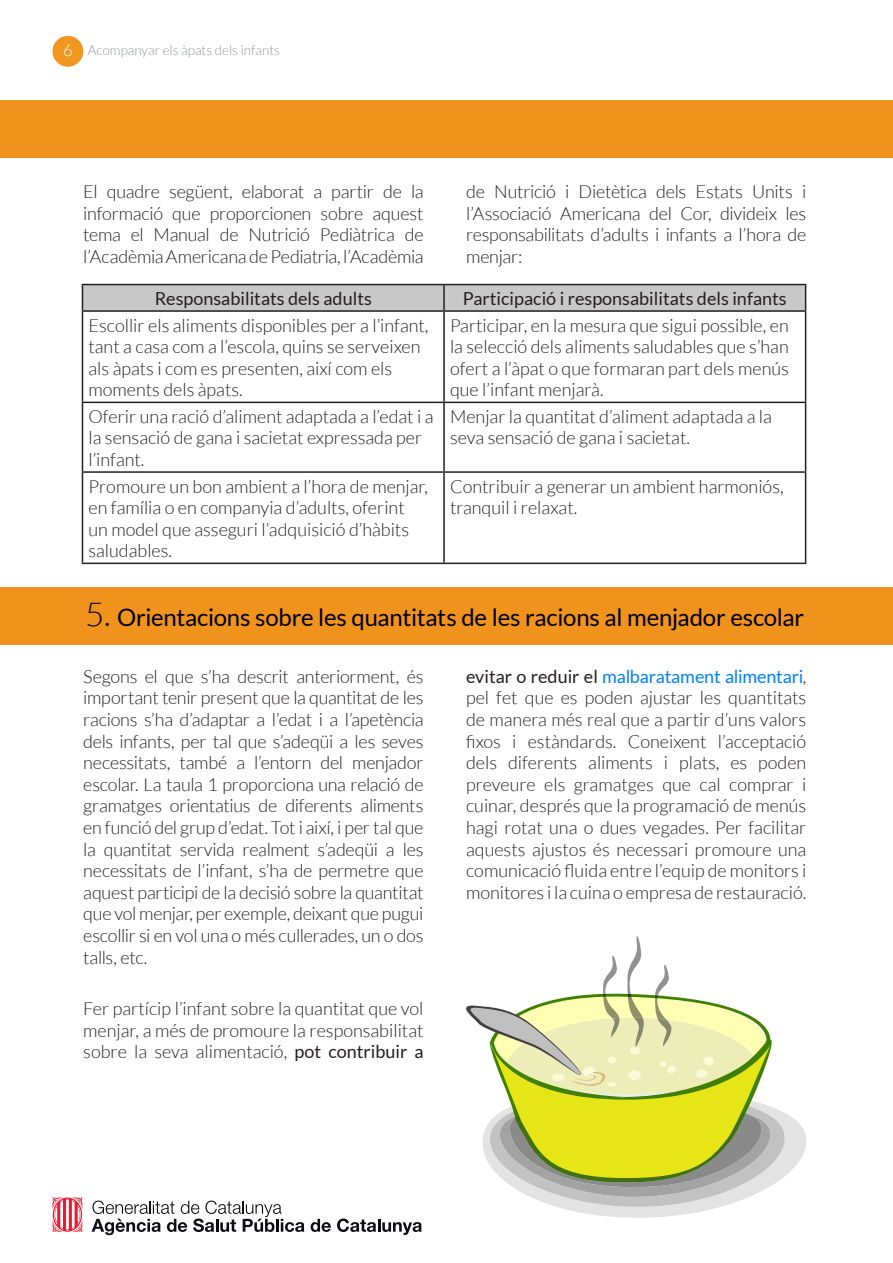
<style>
.page{position:relative;width:893px;height:1263px;background:#fff}
.page>*{position:absolute;margin:0;border:0;box-sizing:border-box;transform-origin:0 0}
.t1{font:24px "Lato";letter-spacing:-.01em;color:#000}
.t2{font:300 18px/21.6px "Lato";color:#231f20;text-align:justify}
.t3{font:18px "Lato";color:#231f20}
.t4{font:300 13.5px "Lato";color:#939598}
.s1{font-size:16.5px;color:#fff}
.s2{font-weight:300;font-size:33px}
.s3{font-weight:400}
.s4{font-weight:400;color:#0080ff}
</style>
<div class="page">
<div style="left:52px;top:36px;width:31px;height:31px;background:#f1961f;border-radius:50%"></div>
<svg style="left:92px;top:1200px;width:212px;height:35px"></svg>
<svg style="left:311px;top:1219px;width:20px;height:13px"></svg>
<svg style="left:337px;top:1218px;width:85px;height:17px"></svg>
<svg style="left:52px;top:1197px;width:30px;height:35px"></svg>
<div style="left:0;top:100px;width:893px;height:58px;background:#f0931d"></div>
<div style="left:0;top:587px;width:893px;height:57px;background:#f0931d"></div>
<hr style="left:82px;top:284px;width:362px;height:1px;background:#231f20">
<hr style="left:444px;top:284px;width:362px;height:1px;background:#231f20">
<div style="left:82px;top:285px;width:724px;height:25px;background:#c8c8c8"></div>
<hr style="left:82px;top:310px;width:362px;height:2px;background:#231f20">
<hr style="left:82px;top:312px;width:1px;height:90px;background:#231f20">
<hr style="left:444px;top:310px;width:362px;height:2px;background:#231f20">
<hr style="left:443px;top:312px;width:2px;height:90px;background:#231f20">
<hr style="left:805px;top:312px;width:1px;height:90px;background:#231f20">
<hr style="left:82px;top:402px;width:362px;height:1px;background:#231f20">
<hr style="left:82px;top:403px;width:1px;height:68px;background:#231f20">
<hr style="left:444px;top:402px;width:362px;height:1px;background:#231f20">
<hr style="left:443px;top:403px;width:2px;height:68px;background:#231f20">
<hr style="left:805px;top:403px;width:1px;height:68px;background:#231f20">
<hr style="left:82px;top:471px;width:362px;height:2px;background:#231f20">
<hr style="left:82px;top:473px;width:1px;height:90px;background:#231f20">
<hr style="left:444px;top:471px;width:362px;height:2px;background:#231f20">
<hr style="left:443px;top:473px;width:2px;height:90px;background:#231f20">
<hr style="left:805px;top:473px;width:1px;height:90px;background:#231f20">
<hr style="left:82px;top:563px;width:362px;height:1px;background:#231f20">
<hr style="left:444px;top:563px;width:362px;height:1px;background:#231f20">
<svg style="left:466px;top:936px;width:340px;height:282px"></svg>
<p class="t4" style="left:63px;top:43px;width:218px"><span class="s1">6</span> Acompanyar els àpats dels infants</p>
<p class="t2" style="left:83px;top:180px;width:342px">El quadre següent, elaborat a partir de la informació que proporcionen sobre aquest tema el Manual de Nutrició Pediàtrica de l’Acadèmia Americana de Pediatria, l’Acadèmia</p>
<p class="t2" style="left:466px;top:180px;width:342px">de Nutrició i Dietètica dels Estats Units i l’Associació Americana del Cor, divideix les responsabilitats d’adults i infants a l’hora de menjar:</p>
<p class="t3" style="left:155px;top:288px;width:219px">Responsabilitats dels adults</p>
<p class="t3" style="left:463px;top:288px;width:325px">Participació i responsabilitats dels infants</p>
<p class="t2" style="left:88px;top:314px;width:341px;text-align:left">Escollir els aliments disponibles per a l’infant, tant a casa com a l’escola, quins se serveixen als àpats i com es presenten, així com els moments dels àpats.</p>
<p class="t2" style="left:450px;top:314px;width:340px">Participar, en la mesura que sigui possible, en la selecció dels aliments saludables que s’han ofert a l’àpat o que formaran part dels menús que l’infant menjarà.</p>
<p class="t2" style="left:88px;top:406px;width:347px;text-align:left">Oferir una ració d’aliment adaptada a l’edat i a la sensació de gana i sacietat expressada per l’infant.</p>
<p class="t2" style="left:450px;top:406px;width:323px">Menjar la quantitat d’aliment adaptada a la seva sensació de gana i sacietat.</p>
<p class="t2" style="left:88px;top:475px;width:341px;text-align:left">Promoure un bon ambient a l’hora de menjar, en família o en companyia d’adults, oferint un model que asseguri l’adquisició d’hàbits saludables.</p>
<p class="t2" style="left:450px;top:475px;width:335px">Contribuir a generar un ambient harmoniós, tranquil i relaxat.</p>
<h1 class="t1" style="left:85px;top:604px;width:721px"><span class="s2">5.</span> Orientacions sobre les quantitats de les racions al menjador escolar</h1>
<p class="t2" style="left:83px;top:665px;width:342px">Segons el que s’ha descrit anteriorment, és important tenir present que la quantitat de les racions s’ha d’adaptar a l’edat i a l’apetència dels infants, per tal que s’adeqüi a les seves necessitats, també a l’entorn del menjador escolar. La taula 1 proporciona una relació de gramatges orientatius de diferents aliments en funció del grup d’edat. Tot i així, i per tal que la quantitat servida realment s’adeqüi a les necessitats de l’infant, s’ha de permetre que aquest participi de la decisió sobre la quantitat que vol menjar, per exemple, deixant que pugui escollir si en vol una o més cullerades, un o dos talls, etc.</p>
<p class="t2" style="left:83px;top:998px;width:342px">Fer partícip l’infant sobre la quantitat que vol menjar, a més de promoure la responsabilitat sobre la seva alimentació, <span class="s3">pot contribuir a</span></p>
<p class="t2" style="left:466px;top:665px;width:342px"><span class="s3">evitar o reduir el</span> <span class="s4">malbaratament alimentari</span>, pel fet que es poden ajustar les quantitats de manera més real que a partir d’uns valors fixos i estàndards. Coneixent l’acceptació dels diferents aliments i plats, es poden preveure els gramatges que cal comprar i cuinar, després que la programació de menús hagi rotat una o dues vegades. Per facilitar aquests ajustos és necessari promoure una comunicació fluida entre l’equip de monitors i monitores i la cuina o empresa de restauració.</p>
</div>
